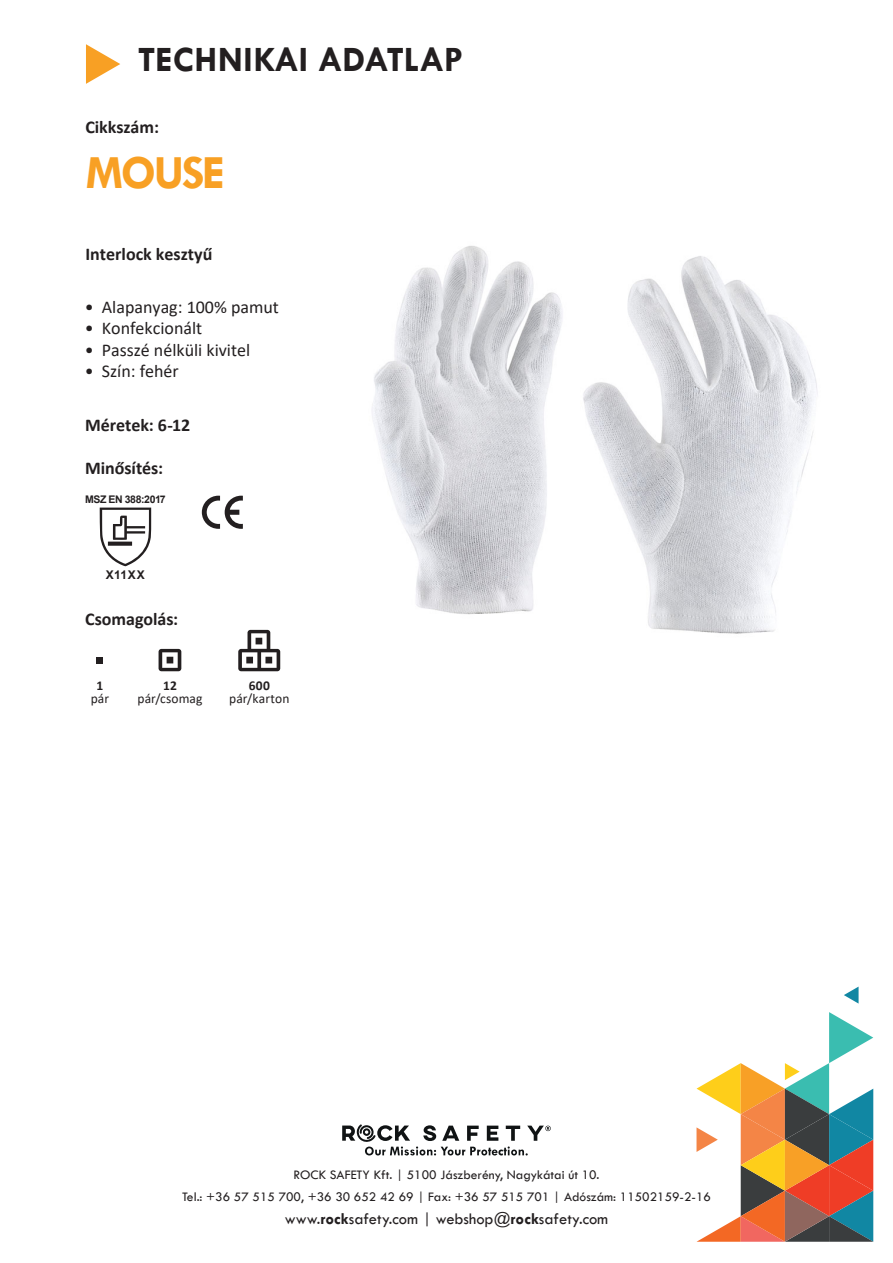
<style>
.page{position:relative;width:893px;height:1263px;background:#fff}
.page>*{position:absolute;margin:0;border:0;box-sizing:border-box;transform-origin:0 0}
.t1{font:700 48px "Tw Cen";letter-spacing:-.055em;color:#f8a024}
.t2{font:700 36px "Tw Cen";color:#231f20}
.t3{font:18px "Calibri";color:#231f20}
.t4{font:700 18px "Calibri";color:#231f20}
.t5{font:16.5px "Tw Cen";color:#231f20}
.t6{font:13.5px/22.5px "Tw Cen";color:#231f20;text-align:center}
.t7{font:13.5px "Calibri";letter-spacing:.005em;color:#231f20}
.t8{font:700 13.5px "Calibri";color:#231f20}
.t9{font:700 12px "Arial";letter-spacing:.02em;color:#231f20}
.t10{font:700 10.5px "Arial";letter-spacing:-.03em;color:#231f20}
.s1{font-weight:700}
</style>
<div class="page">
<svg style="left:844px;top:987px;width:14px;height:16px"></svg>
<svg style="left:696px;top:1012px;width:177px;height:230px"></svg>
<svg style="left:342px;top:1124px;width:209px;height:31px"></svg>
<svg style="left:86px;top:44px;width:34px;height:40px"></svg>
<img style="left:372px;top:246px;width:446px;height:388px">
<svg style="left:100px;top:508px;width:51px;height:58px"></svg>
<svg style="left:202px;top:496px;width:41px;height:33px"></svg>
<div style="left:96px;top:657px;width:7px;height:6px;background:#231f20"></div>
<svg style="left:159px;top:649px;width:22px;height:22px"></svg>
<svg style="left:238px;top:630px;width:42px;height:41px"></svg>
<h2 class="t2" style="left:138px;top:38px;width:327px">TECHNIKAI ADATLAP</h2>
<h3 class="t4" style="left:85px;top:114px;width:75px">Cikkszám:</h3>
<h1 class="t1" style="left:85px;top:144px;width:141px">MOUSE</h1>
<h3 class="t4" style="left:85px;top:241px;width:128px">Interlock kesztyű</h3>
<h3 class="t3" style="left:85px;top:294px;width:196px">• Alapanyag: 100% pamut</h3>
<h3 class="t3" style="left:85px;top:316px;width:119px">• Konfekcionált</h3>
<h3 class="t3" style="left:85px;top:337px;width:167px">• Passzé nélküli kivitel</h3>
<h3 class="t3" style="left:85px;top:359px;width:95px">• Szín: fehér</h3>
<h3 class="t4" style="left:85px;top:412px;width:107px">Méretek: 6-12</h3>
<h3 class="t4" style="left:85px;top:455px;width:80px">Minősítés:</h3>
<p class="t10" style="left:85px;top:492px;width:82px">MSZ EN 388:2017</p>
<p class="t9" style="left:106px;top:567px;width:41px">X11XX</p>
<h3 class="t4" style="left:85px;top:607px;width:95px">Csomagolás:</h3>
<p class="t8" style="left:97px;top:675px;width:8px">1</p>
<p class="t8" style="left:163px;top:675px;width:15px">12</p>
<p class="t8" style="left:249px;top:675px;width:23px">600</p>
<p class="t7" style="left:91px;top:689px;width:20px">pár</p>
<p class="t7" style="left:138px;top:689px;width:67px">pár/csomag</p>
<p class="t7" style="left:229px;top:689px;width:62px">pár/karton</p>
<p class="t6" style="left:182px;top:1163px;width:530px">ROCK SAFETY Kft. | 5100 Jászberény, Nagykátai út 10.<br>Tel.: +36 57 515 700, +36 30 652 42 69 | Fax: +36 57 515 701 | Adószám: 11502159-2-16</p>
<p class="t5" style="left:285px;top:1208px;width:325px">www.<span class="s1">rock</span>safety.com | webshop@<span class="s1">rock</span>safety.com</p>
</div>
